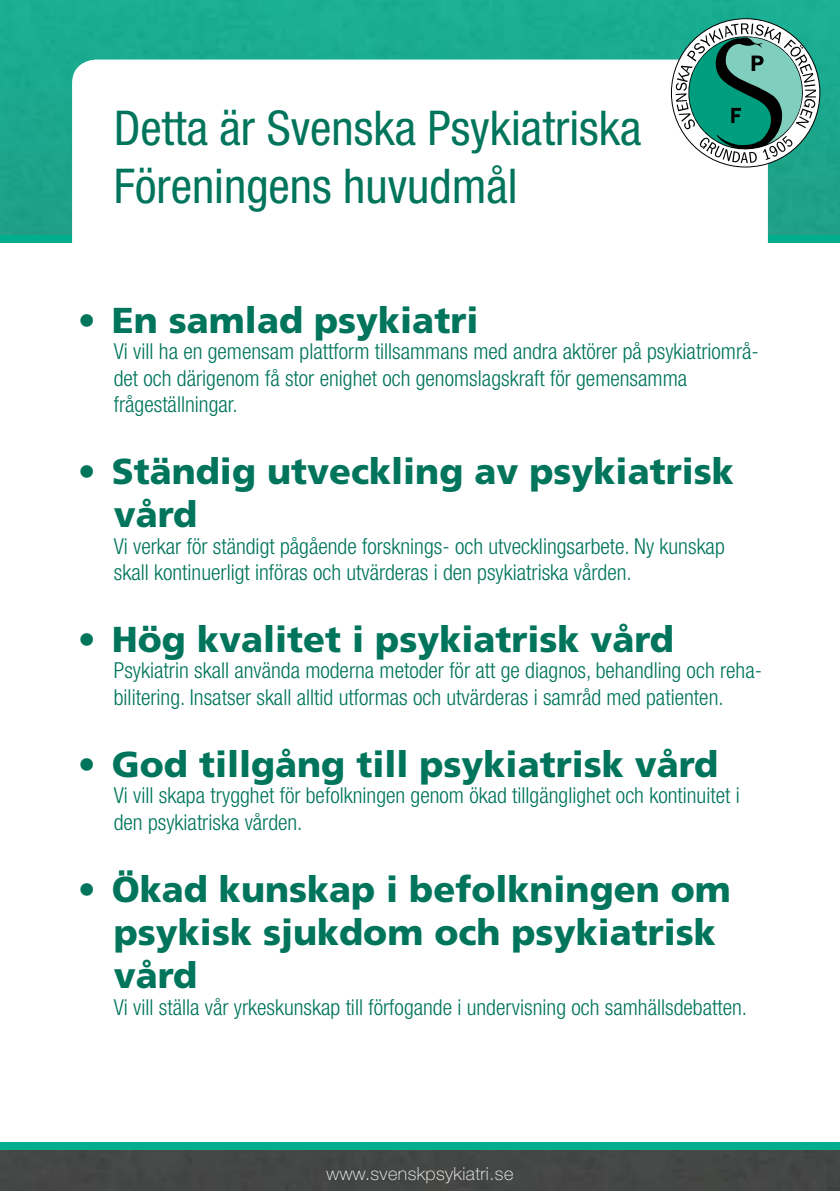
<style>
.page{position:relative;width:840px;height:1191px;background:#fff}
.page>*{position:absolute;margin:0;border:0;box-sizing:border-box;transform-origin:0 0}
.t1{font:condensed 48px/57.6px "Helvetica Neue";color:#00755c}
.t2{font:900 36px/43.2px "Frutiger";color:#00755c}
.t3{font:300 condensed 22px/26.4px "Helvetica Neue";color:#00755c}
.t4{font:100 18px "Helvetica Neue";letter-spacing:.025em;color:#fff}
</style>
<div class="page">
<img style="left:0;top:0;width:839px;height:1191px">
<img style="left:0;top:243px;width:839px;height:898px">
<div style="left:72px;top:60px;width:695px;height:1048px;background:#fff;border-radius:24px"></div>
<svg style="left:675px;top:23px;width:140px;height:140px"></svg>
<h1 class="t1" style="left:114px;top:99px;width:529px">Detta är Svenska Psykiatriska<br>Föreningens huvudmål</h1>
<h2 class="t2" style="left:78px;top:298px;width:402px">• En samlad psykiatri</h2>
<p class="t3" style="left:114px;top:338px;width:646px">Vi vill ha en gemensam plattform tillsammans med andra aktörer på psykiatriområ&shy;det och därigenom få stor enighet och genomslagskraft för gemensamma frågeställningar.</p>
<h2 class="t2" style="left:114px;top:450px;width:621px;text-indent:-36px">• Ständig utveckling av psykiatrisk vård</h2>
<p class="t3" style="left:114px;top:532px;width:612px">Vi verkar för ständigt pågående forsknings- och utvecklingsarbete. Ny kunskap skall kontinuerligt införas och utvärderas i den psykiatriska vården.</p>
<h2 class="t2" style="left:78px;top:618px;width:597px">• Hög kvalitet i psykiatrisk vård</h2>
<p class="t3" style="left:114px;top:657px;width:649px">Psykiatrin skall använda moderna metoder för att ge diagnos, behandling och reha&shy;bilitering. Insatser skall alltid utformas och utvärderas i samråd med patienten.</p>
<h2 class="t2" style="left:78px;top:742px;width:641px">• God tillgång till psykiatrisk vård</h2>
<p class="t3" style="left:114px;top:782px;width:627px">Vi vill skapa trygghet för befolkningen genom ökad tillgänglighet och kontinuitet i den psykiatriska vården.</p>
<h2 class="t2" style="left:114px;top:867px;width:618px;text-indent:-36px">• Ökad kunskap i befolkningen om psykisk sjukdom och psykiatrisk vård</h2>
<p class="t3" style="left:114px;top:993px;width:634px">Vi vill ställa vår yrkeskunskap till förfogande i undervisning och samhällsdebatten.</p>
<p class="t4" style="left:326px;top:1163px;width:188px">www.svenskpsykiatri.se</p>
</div>
